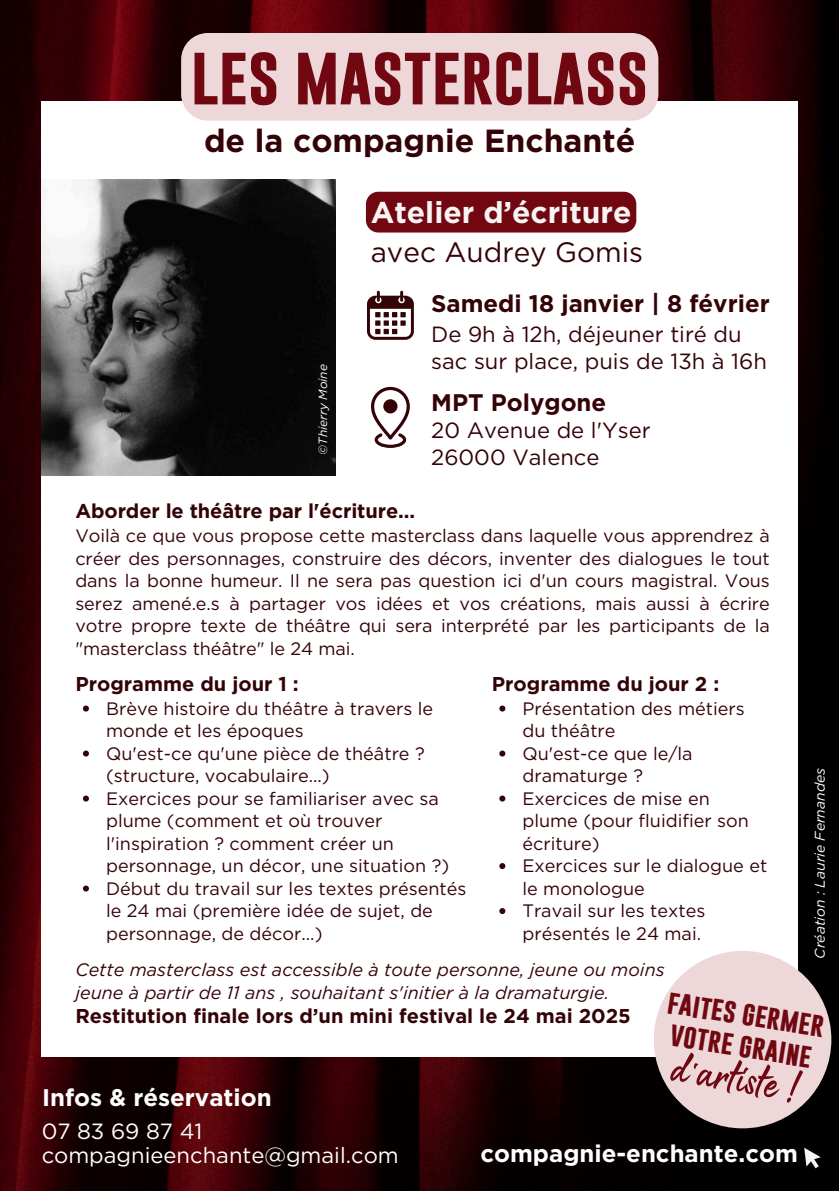
<style>
.page{position:relative;width:839px;height:1191px;background:#fff}
.page>*{position:absolute;margin:0;border:0;box-sizing:border-box;transform-origin:0 0}
.t1{font:700 60px "Gobold";color:#710811}
.t2{font:54.8px "Hei Reina";color:#710811}
.t3{font:700 32px "Gotham";color:#340307}
.t4{font:700 30px "Gotham";color:#f6f5f4}
.t5{font:28px "Gotham";color:#340307}
.t6{font:700 24.8px/31.8px "Gobold";color:#710811;text-align:center}
.t7{font:700 24px "Gotham";color:#fff}
.t8{font:700 24px "Gotham";color:#340307}
.t9{font:22px/27px "Gotham";color:#340307}
.t10{font:22px/24px "Gotham";color:#fff}
.t11{font:700 20px "Gotham";color:#340307}
.t12{font:18px/22.4px "Gotham";color:#340307}
.t13{font:italic 18px "Gotham";color:#340307}
.t14{font:italic 14px "Gotham";color:#fff}
.t15{font:italic 12px "Gotham";color:#fff}
</style>
<div class="page">
<img style="left:0;top:0;width:838px;height:1191px">
<div style="left:42px;top:101px;width:755px;height:956px;background:#fff"></div>
<svg style="left:367px;top:291px;width:46px;height:49px"></svg>
<svg style="left:371px;top:387px;width:39px;height:61px"></svg>
<div style="left:383px;top:399px;width:14px;height:14px;background:#340307;border-radius:50%"></div>
<img style="left:42px;top:180px;width:294px;height:295px">
<svg style="left:804px;top:1148px;width:16px;height:20px"></svg>
<div style="left:181px;top:33px;width:477px;height:88px;background:#edd7d9;border-radius:27px"></div>
<div style="left:366px;top:192px;width:270px;height:41px;background:#710811;border-radius:12px"></div>
<svg style="left:83px;top:706px;width:6px;height:6px"></svg>
<svg style="left:83px;top:751px;width:6px;height:6px"></svg>
<svg style="left:83px;top:796px;width:6px;height:6px"></svg>
<svg style="left:83px;top:886px;width:6px;height:6px"></svg>
<svg style="left:499px;top:706px;width:6px;height:6px"></svg>
<svg style="left:499px;top:751px;width:6px;height:6px"></svg>
<svg style="left:499px;top:796px;width:6px;height:6px"></svg>
<svg style="left:499px;top:863px;width:6px;height:6px"></svg>
<svg style="left:499px;top:908px;width:6px;height:6px"></svg>
<div style="left:653px;top:951px;width:178px;height:177px;background:#edd7d9;border-radius:50%"></div>
<h2 class="t1" style="left:191px;top:36px;width:459px">LES MASTERCLASS</h2>
<p class="t3" style="left:204px;top:122px;width:433px">de la compagnie Enchanté</p>
<p class="t15" style="left:316px;top:455px;width:92px;rotate:-90deg">©Thierry Moine</p>
<p class="t4" style="left:371px;top:194px;width:262px">Atelier d’écriture</p>
<h2 class="t5" style="left:371px;top:235px;width:274px">avec Audrey Gomis</h2>
<h3 class="t8" style="left:431px;top:289px;width:340px">Samedi 18 janvier | 8 février</h3>
<p class="t9" style="left:431px;top:320px;width:337px">De 9h à 12h, déjeuner tiré du sac sur place, puis de 13h à 16h</p>
<h4 class="t8" style="left:431px;top:388px;width:177px">MPT Polygone</h4>
<p class="t9" style="left:431px;top:416px;width:221px">20 Avenue de l'Yser</p>
<p class="t9" style="left:431px;top:443px;width:170px">26000 Valence</p>
<p class="t11" style="left:75px;top:499px;width:341px">Aborder le théâtre par l'écriture...</p>
<h1 class="t12" style="left:75px;top:525px;width:696px;text-align:justify">Voilà ce que vous propose cette masterclass dans laquelle vous apprendrez à créer des personnages, construire des décors, inventer des dialogues le tout dans la bonne humeur. Il ne sera pas question ici d'un cours magistral. Vous serez amené.e.s à partager vos idées et vos créations, mais aussi à écrire votre propre texte de théâtre qui sera interprété par les participants de la "masterclass théâtre" le 24 mai.</h1>
<h4 class="t11" style="left:75px;top:671px;width:225px">Programme du jour 1 :</h4>
<p class="t12" style="left:106px;top:697px;width:328px">Brève histoire du théâtre à travers le monde et les époques</p>
<p class="t12" style="left:106px;top:742px;width:320px">Qu'est-ce qu'une pièce de théâtre ? (structure, vocabulaire...)</p>
<p class="t12" style="left:106px;top:787px;width:345px">Exercices pour se familiariser avec sa plume (comment et où trouver l'inspiration ? comment créer un personnage, un décor, une situation ?)</p>
<p class="t12" style="left:106px;top:877px;width:362px">Début du travail sur les textes présentés le 24 mai (première idée de sujet, de personnage, de décor...)</p>
<h6 class="t11" style="left:492px;top:671px;width:229px">Programme du jour 2 :</h6>
<p class="t12" style="left:522px;top:697px;width:224px">Présentation des métiers du théâtre</p>
<p class="t12" style="left:522px;top:742px;width:172px">Qu'est-ce que le/la dramaturge ?</p>
<p class="t12" style="left:522px;top:787px;width:228px">Exercices de mise en plume (pour fluidifier son écriture)</p>
<p class="t12" style="left:522px;top:854px;width:246px">Exercices sur le dialogue et le monologue</p>
<h6 class="t12" style="left:522px;top:899px;width:184px">Travail sur les textes présentés le 24 mai.</h6>
<p class="t14" style="left:811px;top:959px;width:192px;rotate:-90deg">Création : Laurie Fernandes</p>
<p class="t13" style="left:75px;top:959px;width:590px">Cette masterclass est accessible à toute personne, jeune ou moins</p>
<p class="t13" style="left:75px;top:981px;width:535px">jeune à partir de 11 ans , souhaitant s'initier à la dramaturgie.</p>
<p class="t11" style="left:75px;top:1003px;width:557px">Restitution finale lors d’un mini festival le 24 mai 2025</p>
<p class="t6" style="left:670px;top:985px;width:159px;rotate:9deg">FAITES GERMER<br>VOTRE GRAINE</p>
<p class="t2" style="left:677px;top:1030px;width:131px;rotate:9deg">d’artiste !</p>
<p class="t7" style="left:42px;top:1083px;width:231px">Infos &amp; réservation</p>
<p class="t10" style="left:42px;top:1119px;width:358px">07 83 69 87 41 compagnieenchante@gmail.com</p>
<p class="t7" style="left:480px;top:1139px;width:319px">compagnie-enchante.com</p>
</div>
